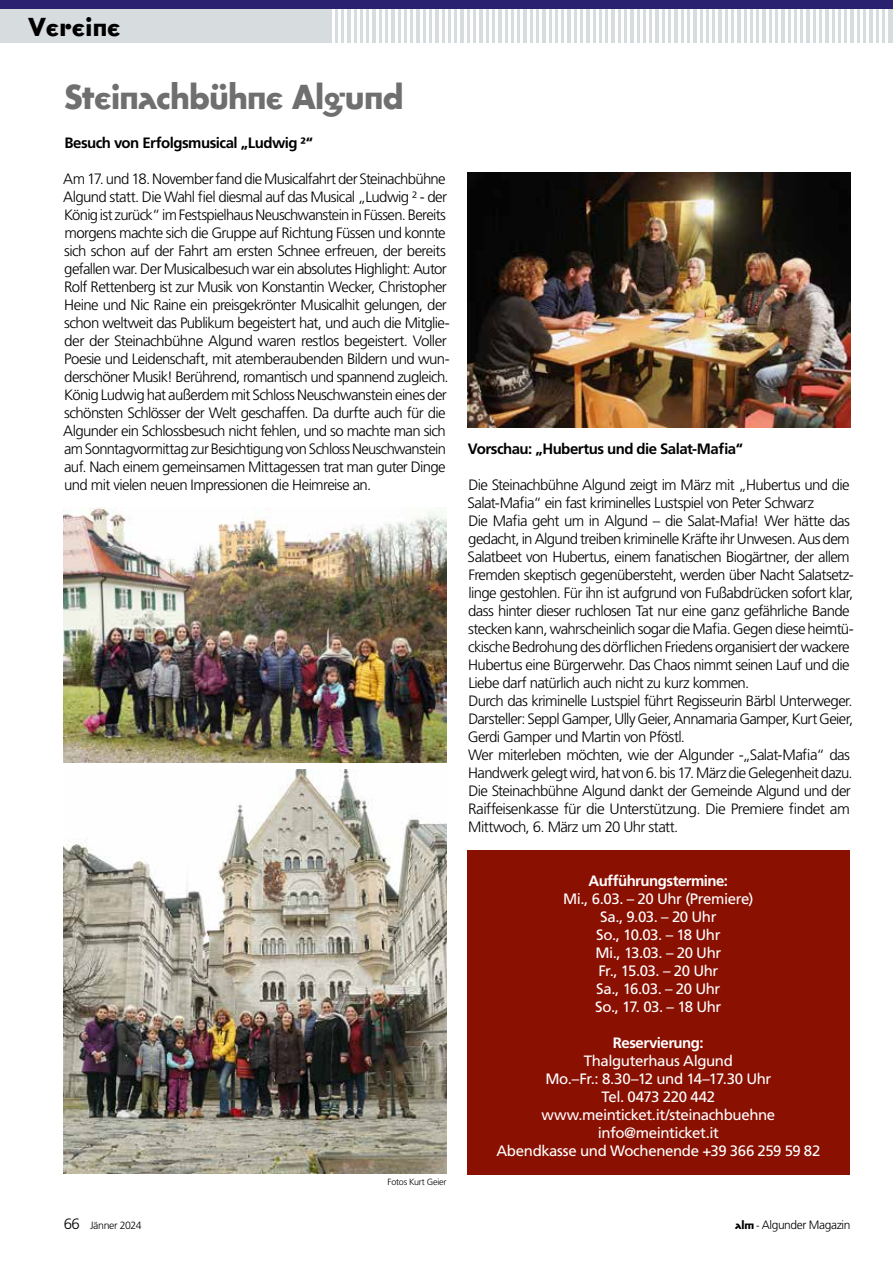
<style>
.page{position:relative;width:893px;height:1263px;background:#fff}
.page>*{position:absolute;margin:0;border:0;box-sizing:border-box;transform-origin:0 0}
.t1{font:700 36px "Algund 2002";letter-spacing:-.025em;color:#706f6f}
.t2{font:700 27px "Algund 2002";color:#000}
.t3{font:300 15px/18px "Frutiger LT Std";letter-spacing:-.04em;color:#000}
.t4{font:15px/18px "Frutiger LT Std";letter-spacing:-.03em;color:#fff;text-align:center}
.t5{font:700 15px "Frutiger LT Std";letter-spacing:-.035em;color:#000}
.t6{font:700 15px "Frutiger LT Std";letter-spacing:-.035em;color:#fff}
.t7{font:300 12px "Frutiger LT Std";letter-spacing:-.035em;color:#000}
.t8{font:300 10.5px "Frutiger LT Std";letter-spacing:-.03em;color:#000}
.t9{font:300 9px "Frutiger LT Std";letter-spacing:-.02em;color:#000}
.s1{font-size:15px}
.s2{font-family:"Algund 2002";font-weight:700}
.s3{font-size:10.5px}
</style>
<div class="page">
<div style="left:0;top:9px;width:893px;height:34px;background:#d7dcdf"></div>
<hr style="left:332px;top:8px;width:2px;height:34px;background:#fff">
<hr style="left:338px;top:8px;width:2px;height:34px;background:#fff">
<hr style="left:345px;top:8px;width:2px;height:34px;background:#fff">
<hr style="left:351px;top:8px;width:2px;height:34px;background:#fff">
<hr style="left:357px;top:8px;width:2px;height:34px;background:#fff">
<hr style="left:364px;top:8px;width:2px;height:34px;background:#fff">
<hr style="left:370px;top:8px;width:2px;height:34px;background:#fff">
<hr style="left:376px;top:8px;width:2px;height:34px;background:#fff">
<hr style="left:382px;top:8px;width:3px;height:34px;background:#fff">
<hr style="left:389px;top:8px;width:2px;height:34px;background:#fff">
<hr style="left:395px;top:8px;width:2px;height:34px;background:#fff">
<hr style="left:401px;top:8px;width:2px;height:34px;background:#fff">
<hr style="left:408px;top:8px;width:2px;height:34px;background:#fff">
<hr style="left:414px;top:8px;width:2px;height:34px;background:#fff">
<hr style="left:420px;top:8px;width:2px;height:34px;background:#fff">
<hr style="left:426px;top:8px;width:3px;height:34px;background:#fff">
<hr style="left:433px;top:8px;width:2px;height:34px;background:#fff">
<hr style="left:439px;top:8px;width:2px;height:34px;background:#fff">
<hr style="left:445px;top:8px;width:2px;height:34px;background:#fff">
<hr style="left:452px;top:8px;width:2px;height:34px;background:#fff">
<hr style="left:458px;top:8px;width:2px;height:34px;background:#fff">
<hr style="left:464px;top:8px;width:2px;height:34px;background:#fff">
<hr style="left:470px;top:8px;width:3px;height:34px;background:#fff">
<hr style="left:477px;top:8px;width:2px;height:34px;background:#fff">
<hr style="left:483px;top:8px;width:2px;height:34px;background:#fff">
<hr style="left:489px;top:8px;width:2px;height:34px;background:#fff">
<hr style="left:496px;top:8px;width:2px;height:34px;background:#fff">
<hr style="left:502px;top:8px;width:2px;height:34px;background:#fff">
<hr style="left:508px;top:8px;width:2px;height:34px;background:#fff">
<hr style="left:515px;top:8px;width:2px;height:34px;background:#fff">
<hr style="left:521px;top:8px;width:2px;height:34px;background:#fff">
<hr style="left:527px;top:8px;width:2px;height:34px;background:#fff">
<hr style="left:533px;top:8px;width:2px;height:34px;background:#fff">
<hr style="left:540px;top:8px;width:2px;height:34px;background:#fff">
<hr style="left:546px;top:8px;width:2px;height:34px;background:#fff">
<hr style="left:552px;top:8px;width:2px;height:34px;background:#fff">
<hr style="left:559px;top:8px;width:2px;height:34px;background:#fff">
<hr style="left:565px;top:8px;width:2px;height:34px;background:#fff">
<hr style="left:571px;top:8px;width:2px;height:34px;background:#fff">
<hr style="left:577px;top:8px;width:2px;height:34px;background:#fff">
<hr style="left:584px;top:8px;width:2px;height:34px;background:#fff">
<hr style="left:590px;top:8px;width:2px;height:34px;background:#fff">
<hr style="left:596px;top:8px;width:2px;height:34px;background:#fff">
<hr style="left:603px;top:8px;width:2px;height:34px;background:#fff">
<hr style="left:609px;top:8px;width:2px;height:34px;background:#fff">
<hr style="left:615px;top:8px;width:2px;height:34px;background:#fff">
<hr style="left:621px;top:8px;width:3px;height:34px;background:#fff">
<hr style="left:628px;top:8px;width:2px;height:34px;background:#fff">
<hr style="left:634px;top:8px;width:2px;height:34px;background:#fff">
<hr style="left:640px;top:8px;width:2px;height:34px;background:#fff">
<hr style="left:647px;top:8px;width:2px;height:34px;background:#fff">
<hr style="left:653px;top:8px;width:2px;height:34px;background:#fff">
<hr style="left:659px;top:8px;width:2px;height:34px;background:#fff">
<hr style="left:665px;top:8px;width:3px;height:34px;background:#fff">
<hr style="left:672px;top:8px;width:2px;height:34px;background:#fff">
<hr style="left:678px;top:8px;width:2px;height:34px;background:#fff">
<hr style="left:684px;top:8px;width:2px;height:34px;background:#fff">
<hr style="left:691px;top:8px;width:2px;height:34px;background:#fff">
<hr style="left:697px;top:8px;width:2px;height:34px;background:#fff">
<hr style="left:703px;top:8px;width:2px;height:34px;background:#fff">
<hr style="left:709px;top:8px;width:3px;height:34px;background:#fff">
<hr style="left:716px;top:8px;width:2px;height:34px;background:#fff">
<hr style="left:722px;top:8px;width:2px;height:34px;background:#fff">
<hr style="left:728px;top:8px;width:2px;height:34px;background:#fff">
<hr style="left:735px;top:8px;width:2px;height:34px;background:#fff">
<hr style="left:741px;top:8px;width:2px;height:34px;background:#fff">
<hr style="left:747px;top:8px;width:2px;height:34px;background:#fff">
<hr style="left:754px;top:8px;width:2px;height:34px;background:#fff">
<hr style="left:760px;top:8px;width:2px;height:34px;background:#fff">
<hr style="left:766px;top:8px;width:2px;height:34px;background:#fff">
<hr style="left:772px;top:8px;width:2px;height:34px;background:#fff">
<hr style="left:779px;top:8px;width:2px;height:34px;background:#fff">
<hr style="left:785px;top:8px;width:2px;height:34px;background:#fff">
<hr style="left:791px;top:8px;width:2px;height:34px;background:#fff">
<hr style="left:798px;top:8px;width:2px;height:34px;background:#fff">
<hr style="left:804px;top:8px;width:2px;height:34px;background:#fff">
<hr style="left:810px;top:8px;width:2px;height:34px;background:#fff">
<hr style="left:816px;top:8px;width:2px;height:34px;background:#fff">
<hr style="left:823px;top:8px;width:2px;height:34px;background:#fff">
<hr style="left:829px;top:8px;width:2px;height:34px;background:#fff">
<hr style="left:835px;top:8px;width:2px;height:34px;background:#fff">
<hr style="left:842px;top:8px;width:2px;height:34px;background:#fff">
<hr style="left:848px;top:8px;width:2px;height:34px;background:#fff">
<hr style="left:854px;top:8px;width:2px;height:34px;background:#fff">
<hr style="left:860px;top:8px;width:3px;height:34px;background:#fff">
<hr style="left:867px;top:8px;width:2px;height:34px;background:#fff">
<hr style="left:873px;top:8px;width:2px;height:34px;background:#fff">
<hr style="left:879px;top:8px;width:2px;height:34px;background:#fff">
<hr style="left:886px;top:8px;width:2px;height:34px;background:#fff">
<div style="left:0;top:0;width:893px;height:9px;background:#2b2171"></div>
<div style="left:467px;top:850px;width:383px;height:324px;background:#8a1002"></div>
<img style="left:64px;top:508px;width:382px;height:255px">
<img style="left:64px;top:770px;width:382px;height:404px">
<img style="left:468px;top:172px;width:382px;height:255px">
<h2 class="t2" style="left:28px;top:9px;width:94px">Vereine</h2>
<h2 class="t2" style="left:28px;top:9px;width:70px">Sport</h2>
<h1 class="t1" style="left:64px;top:74px;width:341px">Steinachbühne Algund</h1>
<p class="t5" style="left:64px;top:134px;width:250px">Besuch von Erfolgsmusical „Ludwig ²“</p>
<p class="t3" style="left:63px;top:170px;width:388px">Am 17. und 18. November fand die Musicalfahrt der Steinachbühne Algund statt. Die Wahl fiel diesmal auf das Musical „Ludwig ² - der König ist zurück“ im Festspielhaus Neuschwanstein in Füssen. Bereits morgens machte sich die Gruppe auf Richtung Füssen und konnte sich schon auf der Fahrt am ersten Schnee erfreuen, der bereits gefallen war. Der Musicalbesuch war ein absolutes Highlight: Autor Rolf Rettenberg ist zur Musik von Konstantin Wecker, Christopher Heine und Nic Raine ein preisgekrönter Musicalhit gelungen, der schon weltweit das Publikum begeistert hat, und auch die Mitglie&shy;der der Steinachbühne Algund waren restlos begeistert. Voller Poesie und Leidenschaft, mit atemberaubenden Bildern und wun&shy;derschöner Musik! Berührend, romantisch und spannend zugleich.<br>König Ludwig hat außerdem mit Schloss Neuschwanstein eines der schönsten Schlösser der Welt geschaffen. Da durfte auch für die Algunder ein Schlossbesuch nicht fehlen, und so machte man sich am Sonntagvormittag zur Besichtigung von Schloss Neuschwanstein auf. Nach einem gemeinsamen Mittagessen trat man guter Dinge und mit vielen neuen Impressionen die Heimreise an.</p>
<p class="t9" style="left:388px;top:1176px;width:60px">Fotos Kurt Geier</p>
<p class="t5" style="left:468px;top:440px;width:277px">Vorschau: „Hubertus und die Salat-Mafia“</p>
<p class="t3" style="left:468px;top:476px;width:388px">Die Steinachbühne Algund zeigt im März mit „Hubertus und die Salat-Mafia“ ein fast kriminelles Lustspiel von Peter Schwarz<br>Die Mafia geht um in Algund – die Salat-Mafia! Wer hätte das gedacht, in Algund treiben kriminelle Kräfte ihr Unwesen. Aus dem Salatbeet von Hubertus, einem fanatischen Biogärtner, der allem Fremden skeptisch gegenübersteht, werden über Nacht Salatsetz&shy;linge gestohlen. Für ihn ist aufgrund von Fußabdrücken sofort klar, dass hinter dieser ruchlosen Tat nur eine ganz gefährliche Bande stecken kann, wahrscheinlich sogar die Mafia. Gegen diese heimtü&shy;ckische Bedrohung des dörflichen Friedens organisiert der wackere Hubertus eine Bürgerwehr. Das Chaos nimmt seinen Lauf und die Liebe darf natürlich auch nicht zu kurz kommen.<br>Durch das kriminelle Lustspiel führt Regisseurin Bärbl Unterweger.<br>Darsteller: Seppl Gamper, Ully Geier, Annamaria Gamper, Kurt Geier, Gerdi Gamper und Martin von Pföstl.<br>Wer miterleben möchten, wie der Algunder -„Salat-Mafia“ das Handwerk gelegt wird, hat von 6. bis 17. März die Gelegenheit dazu.<br>Die Steinachbühne Algund dankt der Gemeinde Algund und der Raiffeisenkasse für die Unterstützung. Die Premiere findet am Mittwoch, 6. März um 20 Uhr statt.</p>
<p class="t6" style="left:589px;top:872px;width:141px">Aufführungstermine:</p>
<p class="t4" style="left:563px;top:889px;width:192px">Mi., 6.03. – 20 Uhr (Premiere)<br>Sa., 9.03. – 20 Uhr<br>So., 10.03. – 18 Uhr<br>Mi., 13.03. – 20 Uhr<br>Fr., 15.03. – 20 Uhr<br>Sa., 16.03. – 20 Uhr<br>So., 17. 03. – 18 Uhr</p>
<p class="t6" style="left:613px;top:1034px;width:92px">Reservierung:</p>
<p class="t4" style="left:496px;top:1051px;width:325px">Thalguterhaus Algund<br>Mo.–Fr.: 8.30–12 und 14–17.30 Uhr<br>Tel. 0473 220 442 www.meinticket.it/steinachbuehne info@meinticket.it<br>Abendkasse und Wochenende +39 366 259 59 82</p>
<p class="t8" style="left:64px;top:1219px;width:79px"><span class="s1">66</span> Jänner 2024</p>
<p class="t7" style="left:735px;top:1218px;width:117px"><span class="s2">alm</span> <span class="s3">-</span> Algunder Magazin</p>
</div>
